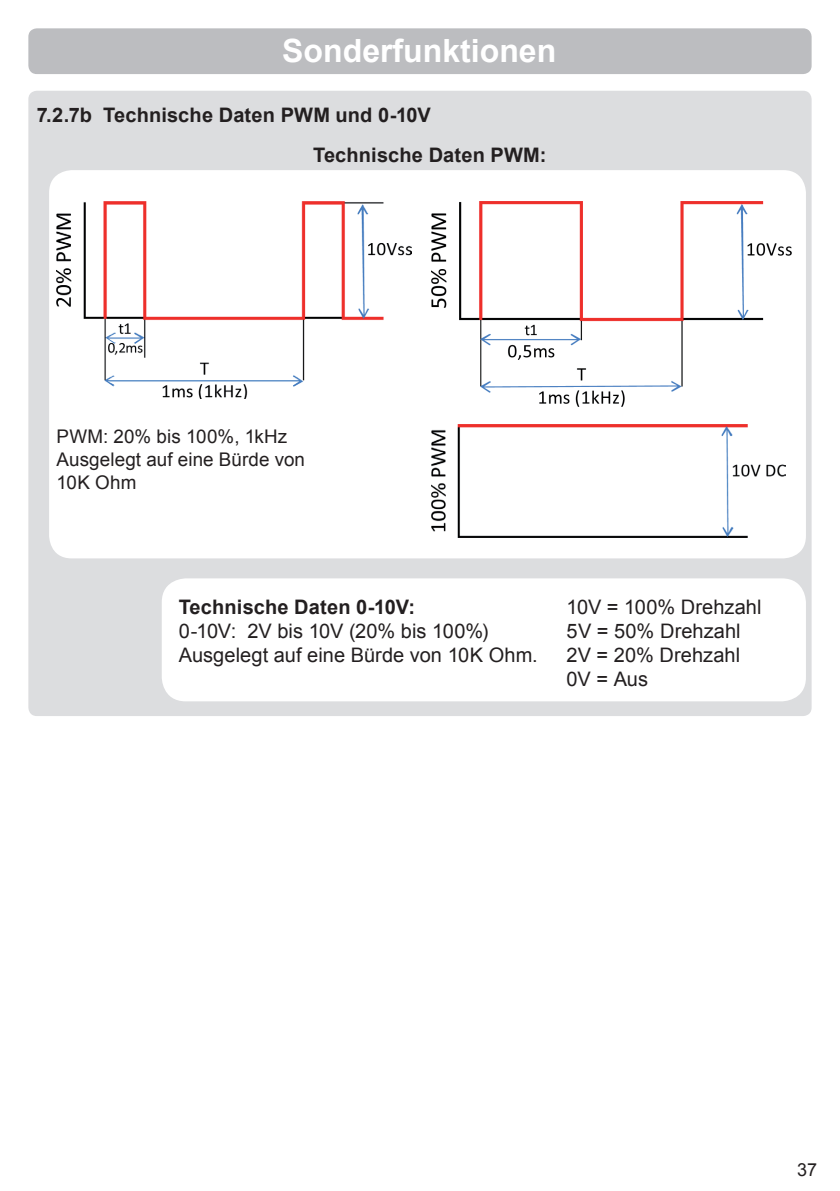
<style>
.page{position:relative;width:840px;height:1191px;background:#fff}
.page>*{position:absolute;margin:0;border:0;box-sizing:border-box;transform-origin:0 0}
.t1{font:700 32px "Arial";color:#fff}
.t2{font:20px/24px "Arial";color:#231f20}
.t3{font:700 20px "Arial";letter-spacing:.005em;color:#231f20}
.t4{font:18.8px/22.6px "Arial";letter-spacing:.005em;color:#231f20}
.t5{font:18px "Arial";color:#231f20}
</style>
<div class="page">
<div style="left:28px;top:28px;width:783px;height:46px;background:#bcbdc0;border-radius:9px"></div>
<div style="left:28px;top:91px;width:783px;height:625px;background:#dcdddf;border-radius:9px"></div>
<div style="left:49px;top:170px;width:756px;height:388px;background:#fff;border-radius:23px"></div>
<div style="left:162px;top:578px;width:643px;height:123px;background:#fff;border-radius:24px"></div>
<img style="left:431px;top:424px;width:354px;height:114px">
<img style="left:57px;top:202px;width:354px;height:196px">
<img style="left:431px;top:202px;width:360px;height:205px">
<h1 class="t1" style="left:282px;top:30px;width:275px">Sonderfunktionen</h1>
<p class="t3" style="left:37px;top:102px;width:395px">7.2.7b Technische Daten PWM und 0-10V</p>
<p class="t3" style="left:313px;top:142px;width:235px">Technische Daten PWM:</p>
<p class="t4" style="left:57px;top:426px;width:250px">PWM: 20% bis 100%, 1kHz<br>Ausgelegt auf eine Bürde von<br>10K Ohm</p>
<p class="t3" style="left:179px;top:594px;width:237px">Technische Daten 0-10V:</p>
<p class="t2" style="left:179px;top:619px;width:360px">0-10V: 2V bis 10V (20% bis 100%)<br>Ausgelegt auf eine Bürde von 10K Ohm.</p>
<p class="t2" style="left:566px;top:595px;width:196px">10V = 100% Drehzahl<br>5V = 50% Drehzahl<br>2V = 20% Drehzahl<br>0V = Aus</p>
<p class="t5" style="left:796px;top:1157px;width:22px">37</p>
</div>
